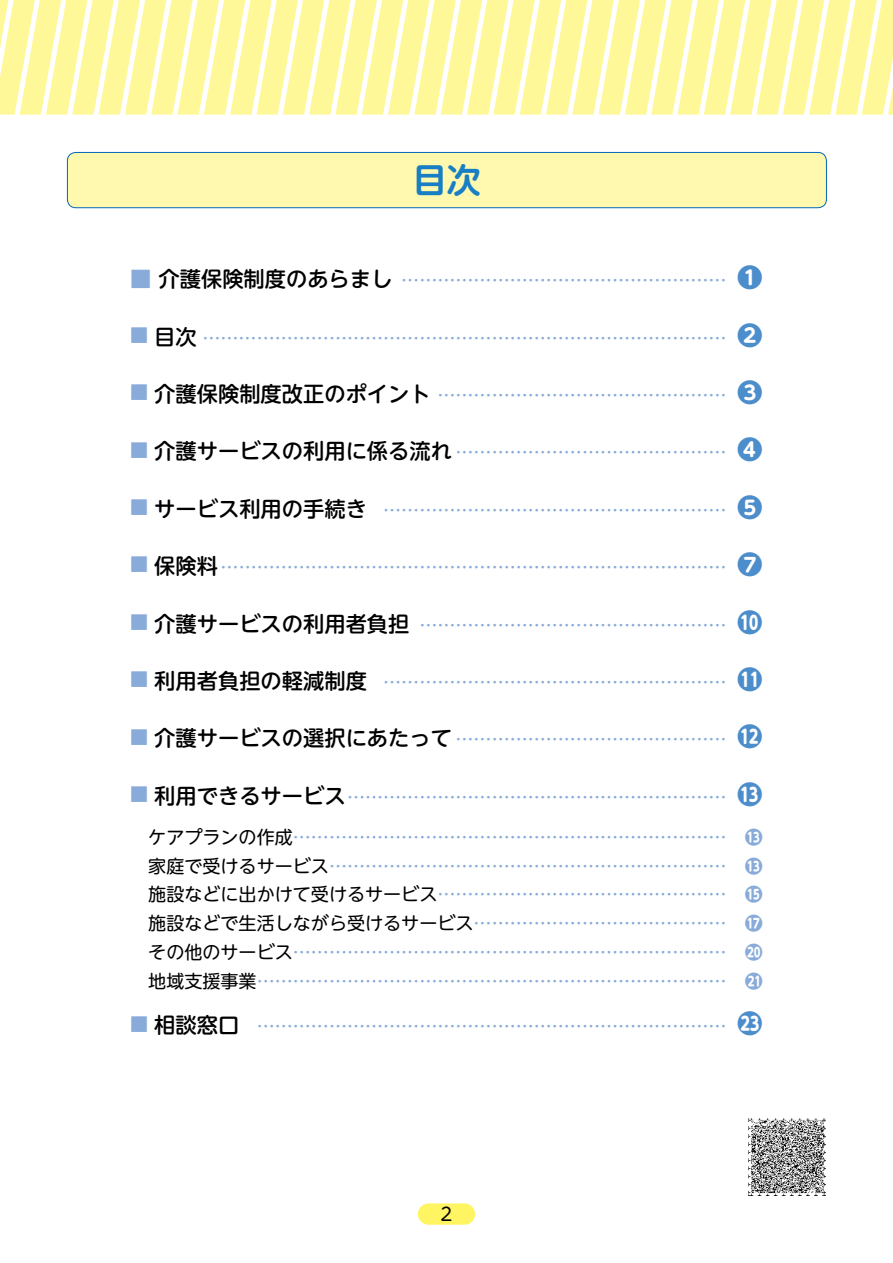
<style>
.page{position:relative;width:893px;height:1263px;background:#fff}
.page>*{position:absolute;margin:0;border:0;box-sizing:border-box;transform-origin:0 0}
.t1{font:700 34.05px "UD Shin M Go Pr 6 De";color:#187fc4}
.t2{font:18px "UD Shin M Go Pr 6";color:#88abda}
.t3{font:18px "UD Shin M Go Pr 6";color:#000}
.s1{font-weight:500;font-size:21.3px}
.s2{font-weight:500;font-size:21.3px;color:#000}
.s3{font-weight:700;font-size:25.5px;color:#4c8dcb}
.s4{color:#000}
.s5{font-weight:700}
.s6{color:#88abda}
.s7{font-weight:700;color:#88abda}
</style>
<div class="page">
<div style="left:428px;top:1203px;width:37px;height:22px;background:#fff462"></div>
<svg style="left:0;top:0;width:893px;height:115px;fill:#fff899"></svg>
<div style="left:67px;top:152px;width:759px;height:56px;background:#fff9b0;border-radius:9px"></div>
<div style="left:67px;top:152px;width:760px;height:56px;border:1px solid #0068b7;border-radius:9px"></div>
<img style="left:748px;top:1118px;width:77px;height:77px">
<h1 class="t1" style="left:413px;top:151px;width:70px">目次</h1>
<p class="t2" style="left:130px;top:265px;width:634px"><span class="s1">■</span> <span class="s2">介護保険制度のあらまし</span> ……………………………………………… <span class="s3">❶</span></p>
<p class="t2" style="left:130px;top:323px;width:634px">■ <span class="s2">目次</span> …………………………………………………………………………… <span class="s3">❷</span></p>
<p class="t2" style="left:130px;top:380px;width:634px">■ <span class="s2">介護保険制度改正のポイント</span> ………………………………………… <span class="s3">❸</span></p>
<p class="t2" style="left:130px;top:438px;width:634px">■ <span class="s2">介護サービスの利用に係る流れ</span> ……………………………………… <span class="s3">❹</span></p>
<p class="t2" style="left:130px;top:495px;width:634px">■ <span class="s2">サービス利用の手続き</span> ………………………………………………… <span class="s3">❺</span></p>
<p class="t2" style="left:130px;top:552px;width:634px">■ <span class="s2">保険料</span>………………………………………………………………………… <span class="s3">❼</span></p>
<p class="t2" style="left:130px;top:610px;width:634px">■ <span class="s2">介護サービスの利用者負担</span> …………………………………………… <span class="s3">❿</span></p>
<p class="t2" style="left:130px;top:667px;width:634px">■ <span class="s2">利用者負担の軽減制度</span> ………………………………………………… <span class="s3">⓫</span></p>
<p class="t2" style="left:130px;top:725px;width:634px">■ <span class="s2">介護サービスの選択にあたって</span> ……………………………………… <span class="s3">⓬</span></p>
<p class="t2" style="left:130px;top:782px;width:634px">■ <span class="s2">利用できるサービス</span>……………………………………………………… <span class="s3">⓭</span></p>
<p class="t2" style="left:130px;top:822px;width:634px"><span class="s4">　ケアプランの作成</span>……………………………………………………………… <span class="s5">⓭</span></p>
<p class="t2" style="left:148px;top:851px;width:616px"><span class="s4">家庭で受けるサービス</span>………………………………………………………… <span class="s5">⓭</span></p>
<p class="t3" style="left:130px;top:880px;width:634px">　施設などに出かけて受けるサービス<span class="s6">…………………………………………</span> <span class="s7">⓯</span></p>
<p class="t3" style="left:130px;top:908px;width:634px">　施設などで生活しながら受けるサービス<span class="s6">……………………………………</span> <span class="s7">⓱</span></p>
<p class="t2" style="left:130px;top:937px;width:634px"><span class="s4">　その他のサービス</span>……………………………………………………………… <span class="s5">⓴</span></p>
<p class="t2" style="left:148px;top:966px;width:580px"><span class="s4">地域支援事業</span>……………………………………………………………………</p>
<p class="t2" style="left:130px;top:1012px;width:598px">■ <span class="s2">相談窓口</span> ……………………………………………………………………</p>
<p class="t3" style="left:440px;top:1199px;width:13px">2</p>
</div>
